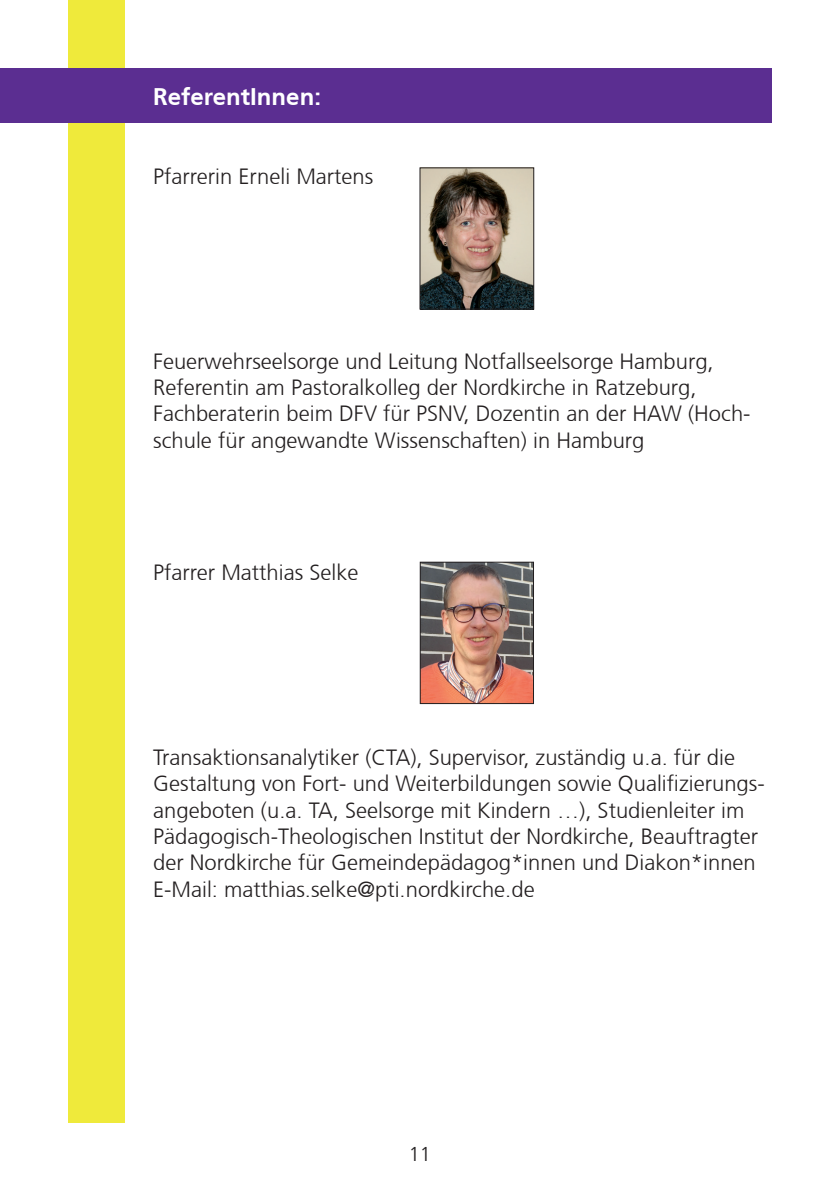
<style>
.page{position:relative;width:840px;height:1191px;background:#fff}
.page>*{position:absolute;margin:0;border:0;box-sizing:border-box;transform-origin:0 0}
.t1{font:700 24px "Frutiger CE";color:#fff}
.t2{font:300 22px/26.4px "Frutiger CE";color:#231f20}
.t3{font:300 20px "Frutiger CE";color:#231f20}
</style>
<div class="page">
<div style="left:68px;top:0;width:57px;height:1123px;background:#efea3b"></div>
<div style="left:0;top:68px;width:771px;height:55px;background:#5b2e91"></div>
<img style="left:422px;top:564px;width:109px;height:138px">
<div style="left:420px;top:562px;width:113px;height:142px;border:1px solid #231f20"></div>
<img style="left:421px;top:170px;width:110px;height:137px">
<div style="left:419px;top:168px;width:114px;height:141px;border:1px solid #231f20"></div>
<p class="t1" style="left:153px;top:82px;width:169px">ReferentInnen:</p>
<p class="t2" style="left:153px;top:163px;width:221px">Pfarrerin Erneli Martens</p>
<p class="t2" style="left:153px;top:347px;width:598px">Feuerwehrseelsorge und Leitung Notfallseelsorge Hamburg, Referentin am Pastoralkolleg der Nordkirche in Ratzeburg, Fachberaterin beim DFV für PSNV, Dozentin an der HAW (Hoch&shy;schule für angewandte Wissenschaften) in Hamburg</p>
<p class="t2" style="left:153px;top:559px;width:206px">Pfarrer Matthias Selke</p>
<p class="t2" style="left:153px;top:743px;width:612px">Transaktionsanalytiker (CTA), Supervisor, zuständig u.a. für die Gestaltung von Fort- und Weiterbildungen sowie Qualifizierungs&shy;angeboten (u.a. TA, Seelsorge mit Kindern …), Studienleiter im Pädagogisch-Theologischen Institut der Nordkirche, Beauftragter der Nordkirche für Gemeindepädagog*innen und Diakon*innen E-Mail: matthias.selke@pti.nordkirche.de</p>
<p class="t3" style="left:408px;top:1142px;width:24px">11</p>
</div>
